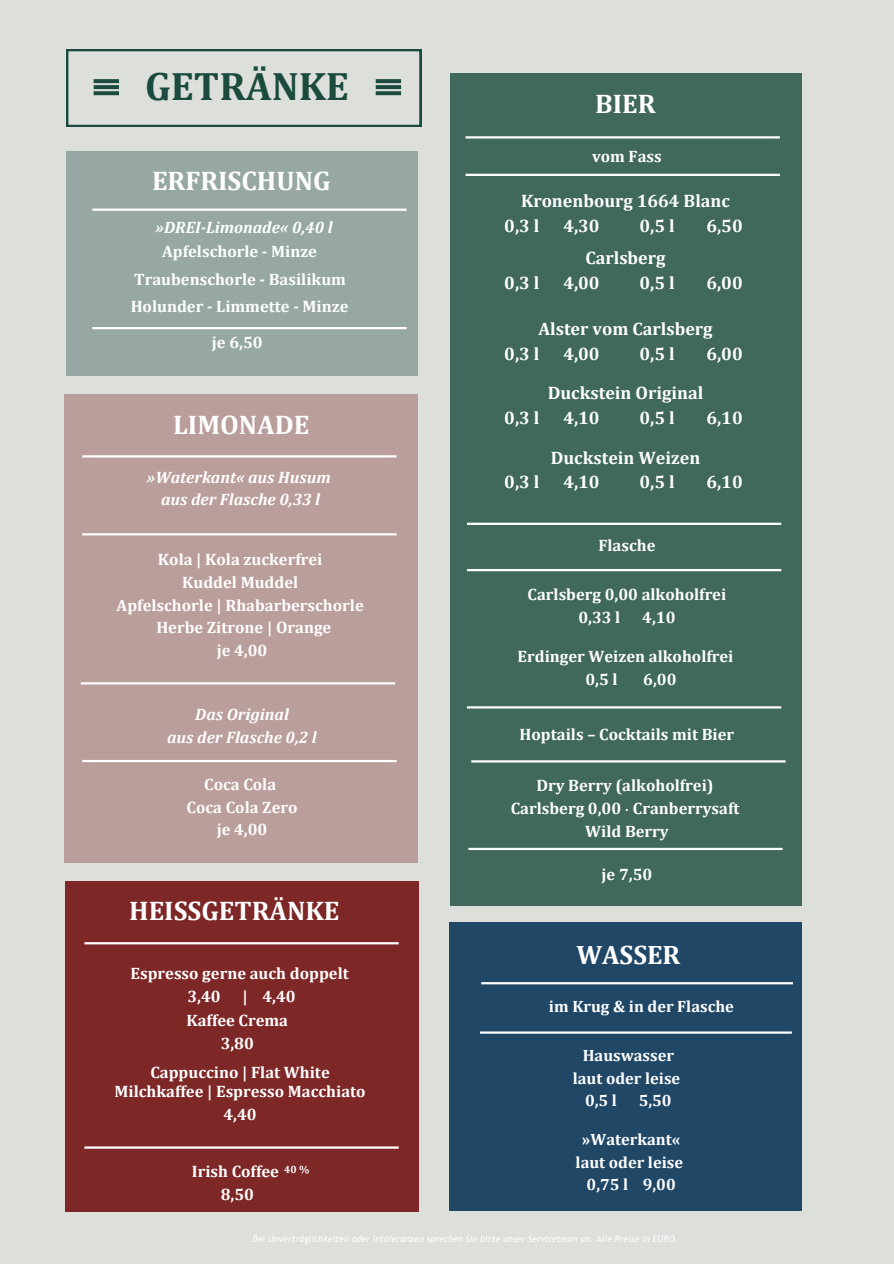
<style>
.page{position:relative;width:894px;height:1264px;background:#fff}
.page>*{position:absolute;margin:0;border:0;box-sizing:border-box;transform-origin:0 0}
.t1{font:700 39.9px "Cambria";color:#1a4b3e}
.t2{font:700 27px "Cambria";color:#fff}
.t3{font:700 26.85px "Cambria";color:#fff}
.t4{font:700 18px/24.8px "Cambria";color:#fff}
.t5{font:700 16.5px/22.6px "Cambria";color:#fff;text-align:center}
.t6{font:italic 700 16.5px/22.5px "Cambria";color:#fff;text-align:center}
.t7{font:700 16.35px/22.4px "Cambria";color:#fff;text-align:center}
.t8{font:700 10.5px "Cambria";color:#fff}
.t9{font:italic 9px "Trebuchet MS";color:#fff}
.s1{font-family:"Noto Sans";font-weight:400}
</style>
<div class="page">
<div style="left:0;top:0;width:893px;height:1263px;background:#dcdfda"></div>
<svg style="left:66px;top:49px;width:355px;height:78px"></svg>
<svg style="left:94px;top:79px;width:25px;height:4px"></svg>
<svg style="left:94px;top:85px;width:25px;height:4px"></svg>
<svg style="left:94px;top:91px;width:25px;height:4px"></svg>
<svg style="left:375px;top:79px;width:26px;height:4px"></svg>
<svg style="left:375px;top:85px;width:26px;height:4px"></svg>
<svg style="left:375px;top:91px;width:26px;height:4px"></svg>
<div style="left:449px;top:922px;width:352px;height:289px;background:#204766"></div>
<hr style="left:481px;top:982px;width:311px;height:2px;background:#fff">
<hr style="left:480px;top:1031px;width:311px;height:2px;background:#fff">
<div style="left:449px;top:74px;width:352px;height:832px;background:#40685d"></div>
<hr style="left:465px;top:136px;width:314px;height:2px;background:#fff">
<hr style="left:465px;top:174px;width:314px;height:2px;background:#fff">
<hr style="left:471px;top:760px;width:314px;height:2px;background:#fff">
<hr style="left:467px;top:569px;width:314px;height:2px;background:#fff">
<hr style="left:467px;top:522px;width:314px;height:3px;background:#fff">
<hr style="left:467px;top:706px;width:314px;height:2px;background:#fff">
<hr style="left:468px;top:847px;width:314px;height:3px;background:#fff">
<div style="left:66px;top:151px;width:352px;height:224px;background:#97a8a4"></div>
<hr style="left:92px;top:208px;width:314px;height:3px;background:#fff">
<hr style="left:92px;top:327px;width:314px;height:2px;background:#fff">
<div style="left:65px;top:393px;width:353px;height:469px;background:#ba9e9b"></div>
<hr style="left:82px;top:455px;width:314px;height:2px;background:#fff">
<hr style="left:81px;top:682px;width:314px;height:2px;background:#fff">
<hr style="left:82px;top:533px;width:314px;height:2px;background:#fff">
<hr style="left:82px;top:760px;width:314px;height:2px;background:#fff">
<div style="left:66px;top:881px;width:353px;height:330px;background:#7d2727"></div>
<hr style="left:84px;top:942px;width:314px;height:2px;background:#fff">
<hr style="left:84px;top:1146px;width:314px;height:2px;background:#fff">
<p class="t1" style="left:145px;top:62px;width:205px">GETRÄNKE</p>
<p class="t2" style="left:152px;top:164px;width:180px">ERFRISCHUNG</p>
<h3 class="t6" style="left:155px;top:215px;width:179px">»DREI-Limonade« 0,40 l</h3>
<p class="t5" style="left:162px;top:240px;width:156px">Apfelschorle - Minze</p>
<p class="t5" style="left:134px;top:267px;width:213px">Traubenschorle - Basilikum</p>
<h3 class="t5" style="left:131px;top:294px;width:219px">Holunder - Limmette - Minze</h3>
<p class="t5" style="left:212px;top:330px;width:52px">je 6,50</p>
<h3 class="t2" style="left:173px;top:408px;width:138px">LIMONADE</h3>
<h3 class="t6" style="left:147px;top:465px;width:185px">»Waterkant« aus Husum aus der Flasche 0,33 l</h3>
<h3 class="t5" style="left:117px;top:548px;width:248px">Kola | Kola zuckerfrei<br>Kuddel Muddel<br>Apfelschorle | Rhabarberschorle<br>Herbe Zitrone | Orange<br>je 4,00</h3>
<h3 class="t6" style="left:167px;top:702px;width:151px">Das Original<br>aus der Flasche 0,2 l</h3>
<h3 class="t5" style="left:186px;top:772px;width:112px">Coca Cola<br>Coca Cola Zero je 4,00</h3>
<h3 class="t2" style="left:129px;top:894px;width:212px">HEISSGETRÄNKE</h3>
<h3 class="t5" style="left:187px;top:962px;width:163px;text-align:left;text-indent:-57px">Espresso gerne auch doppelt<br>3,40</h3>
<h3 class="t5" style="left:242px;top:984px;width:55px">| 4,40</h3>
<h3 class="t5" style="left:186px;top:1008px;width:103px">Kaffee Crema<br>3,80</h3>
<p class="t5" style="left:150px;top:1060px;width:181px">Cappuccino | Flat White</p>
<p class="t5" style="left:114px;top:1079px;width:252px">Milchkaffee | Espresso Macchiato<br>4,40</p>
<h2 class="t5" style="left:192px;top:1160px;width:88px">Irish Coffee<br>8,50</h2>
<p class="t8" style="left:284px;top:1162px;width:27px">40 %</p>
<h2 class="t2" style="left:595px;top:87px;width:62px">BIER</h2>
<p class="t5" style="left:592px;top:144px;width:71px">vom Fass</p>
<p class="t4" style="left:504px;top:188px;width:227px;text-indent:17px">Kronenbourg 1664 Blanc<br>0,3 l</p>
<p class="t4" style="left:563px;top:213px;width:38px">4,30</p>
<p class="t4" style="left:639px;top:213px;width:37px">0,5 l</p>
<p class="t4" style="left:706px;top:213px;width:38px">6,50</p>
<p class="t4" style="left:585px;top:245px;width:82px">Carlsberg</p>
<p class="t4" style="left:504px;top:269px;width:37px">0,3 l</p>
<p class="t4" style="left:563px;top:269px;width:38px">4,00</p>
<p class="t4" style="left:639px;top:269px;width:37px">0,5 l</p>
<p class="t4" style="left:706px;top:269px;width:38px">6,00</p>
<p class="t4" style="left:504px;top:316px;width:210px;text-indent:34px">Alster vom Carlsberg<br>0,3 l</p>
<p class="t4" style="left:563px;top:341px;width:38px">4,00</p>
<p class="t4" style="left:639px;top:341px;width:37px">0,5 l</p>
<p class="t4" style="left:706px;top:341px;width:38px">6,00</p>
<p class="t4" style="left:547px;top:380px;width:157px">Duckstein Original</p>
<p class="t4" style="left:504px;top:405px;width:37px">0,3 l</p>
<p class="t4" style="left:563px;top:405px;width:38px">4,10</p>
<p class="t4" style="left:639px;top:405px;width:37px">0,5 l</p>
<p class="t4" style="left:706px;top:405px;width:38px">6,10</p>
<p class="t4" style="left:550px;top:445px;width:151px">Duckstein Weizen</p>
<p class="t4" style="left:504px;top:469px;width:37px">0,3 l</p>
<p class="t4" style="left:563px;top:469px;width:38px">4,10</p>
<p class="t4" style="left:639px;top:469px;width:37px">0,5 l</p>
<p class="t4" style="left:706px;top:469px;width:38px">6,10</p>
<p class="t5" style="left:598px;top:534px;width:59px">Flasche</p>
<p class="t5" style="left:578px;top:582px;width:149px;text-align:left;text-indent:-51px">Carlsberg 0,00 alkoholfrei<br>0,33 l</p>
<p class="t5" style="left:642px;top:605px;width:35px">4,10</p>
<h3 class="t5" style="left:585px;top:645px;width:149px;text-align:left;text-indent:-68px">Erdinger Weizen alkoholfrei<br>0,5 l</h3>
<h3 class="t5" style="left:643px;top:667px;width:35px">6,00</h3>
<h3 class="t5" style="left:519px;top:722px;width:216px">Hoptails – Cocktails mit Bier</h3>
<p class="t5" style="left:510px;top:774px;width:230px">Dry Berry (alkoholfrei)<br>Carlsberg 0,00 <span class="s1">‧</span> Cranberrysaft<br>Wild Berry</p>
<h2 class="t5" style="left:601px;top:862px;width:52px">je 7,50</h2>
<p class="t3" style="left:576px;top:938px;width:105px">WASSER</p>
<p class="t7" style="left:548px;top:994px;width:186px">im Krug &amp; in der Flasche</p>
<h1 class="t7" style="left:582px;top:1044px;width:93px">Hauswasser</h1>
<h1 class="t7" style="left:572px;top:1066px;width:109px">laut oder leise</h1>
<h1 class="t7" style="left:585px;top:1088px;width:33px">0,5 l</h1>
<h1 class="t7" style="left:638px;top:1088px;width:34px">5,50</h1>
<h3 class="t7" style="left:575px;top:1128px;width:109px">»Waterkant« laut oder leise<br>0,75 l 9,00</h3>
<h3 class="t9" style="left:252px;top:1233px;width:427px">Bei Unverträglichkeiten oder Intoleranzen sprechen Sie bitte unser Serviceteam an. Alle Preise in EURO.</h3>
</div>
